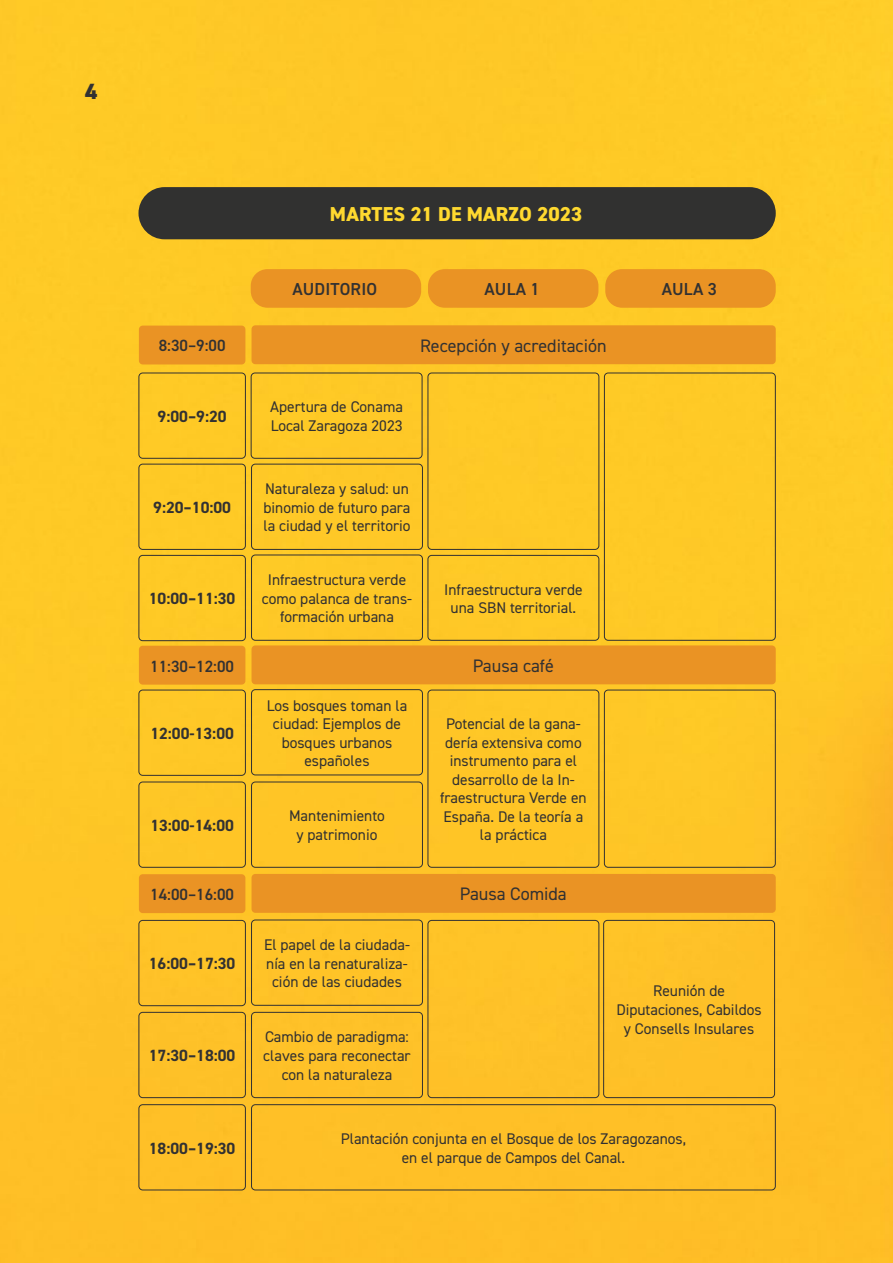
<style>
.page{position:relative;width:893px;height:1263px;background:#fff}
.page>*{position:absolute;margin:0;border:0;box-sizing:border-box;transform-origin:0 0}
.t1{font:800 22.05px "DIN2014";color:#323132}
.t2{font:800 20.1px "DIN2014";letter-spacing:.01em;color:#ffd92f}
.t3{font:18.15px "DIN2014";color:#323132}
.t4{font:600 17.4px "DIN2014";letter-spacing:.01em;color:#323132}
.t5{font:700 16.2px "DIN2014";color:#323132}
.t6{font:600 16.2px "DIN2014";color:#323132}
.t7{font:15.45px/18.6px "DIN2014";color:#323132;text-align:center}
</style>
<div class="page">
<img style="left:0;top:0;width:893px;height:1263px">
<div style="left:138px;top:187px;width:638px;height:52px;background:#313130;border-radius:26px"></div>
<div style="left:252px;top:325px;width:524px;height:39px;background:#ea9324;border-radius:4px"></div>
<div style="left:252px;top:645px;width:524px;height:39px;background:#ea9324;border-radius:4px"></div>
<div style="left:252px;top:874px;width:524px;height:39px;background:#ea9324;border-radius:4px"></div>
<div style="left:251px;top:373px;width:171px;height:86px;border:1px solid #323132;border-radius:4px"></div>
<div style="left:428px;top:373px;width:171px;height:177px;border:1px solid #323132;border-radius:4px"></div>
<div style="left:604px;top:373px;width:172px;height:268px;border:1px solid #323132;border-radius:4px"></div>
<div style="left:251px;top:464px;width:172px;height:86px;border:1px solid #323132;border-radius:4px"></div>
<div style="left:251px;top:555px;width:172px;height:86px;border:1px solid #323132;border-radius:4px"></div>
<div style="left:251px;top:689px;width:172px;height:86px;border:1px solid #323132;border-radius:4px"></div>
<div style="left:251px;top:919px;width:172px;height:87px;border:1px solid #323132;border-radius:4px"></div>
<div style="left:251px;top:781px;width:172px;height:87px;border:1px solid #323132;border-radius:4px"></div>
<div style="left:251px;top:1012px;width:172px;height:86px;border:1px solid #323132;border-radius:4px"></div>
<div style="left:251px;top:1104px;width:525px;height:86px;border:1px solid #323132;border-radius:4px"></div>
<div style="left:428px;top:555px;width:171px;height:86px;border:1px solid #323132;border-radius:4px"></div>
<div style="left:428px;top:690px;width:171px;height:178px;border:1px solid #323132;border-radius:4px"></div>
<div style="left:428px;top:920px;width:171px;height:178px;border:1px solid #323132;border-radius:4px"></div>
<div style="left:604px;top:690px;width:172px;height:178px;border:1px solid #323132;border-radius:4px"></div>
<div style="left:603px;top:920px;width:172px;height:178px;border:1px solid #323132;border-radius:4px"></div>
<div style="left:138px;top:373px;width:108px;height:86px;border:1px solid #323132;border-radius:4px"></div>
<div style="left:138px;top:464px;width:108px;height:86px;border:1px solid #323132;border-radius:4px"></div>
<div style="left:138px;top:555px;width:108px;height:86px;border:1px solid #323132;border-radius:4px"></div>
<div style="left:138px;top:690px;width:108px;height:86px;border:1px solid #323132;border-radius:4px"></div>
<div style="left:138px;top:920px;width:108px;height:86px;border:1px solid #323132;border-radius:4px"></div>
<div style="left:138px;top:781px;width:108px;height:87px;border:1px solid #323132;border-radius:4px"></div>
<div style="left:138px;top:1012px;width:108px;height:86px;border:1px solid #323132;border-radius:4px"></div>
<div style="left:138px;top:1104px;width:108px;height:86px;border:1px solid #323132;border-radius:4px"></div>
<div style="left:139px;top:326px;width:106px;height:38px;background:#ea9324;border-radius:4px"></div>
<div style="left:139px;top:646px;width:106px;height:39px;background:#ea9324;border-radius:4px"></div>
<div style="left:139px;top:874px;width:106px;height:39px;background:#ea9324;border-radius:4px"></div>
<div style="left:605px;top:269px;width:171px;height:39px;background:#ea9324;border-radius:17px"></div>
<div style="left:428px;top:269px;width:170px;height:39px;background:#ea9324;border-radius:17px"></div>
<div style="left:251px;top:269px;width:170px;height:39px;background:#ea9324;border-radius:17px"></div>
<h1 class="t1" style="left:85px;top:77px;width:14px">4</h1>
<p class="t6" style="left:159px;top:335px;width:68px">8:30–9:00</p>
<p class="t5" style="left:158px;top:406px;width:71px">9:00–9:20</p>
<p class="t5" style="left:153px;top:497px;width:79px">9:20–10:00</p>
<p class="t5" style="left:149px;top:588px;width:88px">10:00–11:30</p>
<p class="t6" style="left:150px;top:655px;width:85px">11:30–12:00</p>
<p class="t5" style="left:150px;top:723px;width:85px">12:00-13:00</p>
<p class="t5" style="left:150px;top:815px;width:85px">13:00-14:00</p>
<p class="t6" style="left:150px;top:884px;width:85px">14:00–16:00</p>
<p class="t5" style="left:149px;top:953px;width:88px">16:00–17:30</p>
<p class="t5" style="left:149px;top:1045px;width:88px">17:30–18:00</p>
<p class="t5" style="left:149px;top:1137px;width:88px">18:00–19:30</p>
<h2 class="t2" style="left:330px;top:201px;width:254px">MARTES 21 DE MARZO 2023</h2>
<p class="t4" style="left:292px;top:278px;width:86px">AUDITORIO</p>
<p class="t4" style="left:485px;top:278px;width:57px">AULA 1</p>
<p class="t4" style="left:662px;top:278px;width:57px">AULA 3</p>
<p class="t7" style="left:270px;top:397px;width:134px;text-align:left">Apertura de Conama<br>Local Zaragoza 2023</p>
<p class="t3" style="left:420px;top:334px;width:188px">Recepción y acreditación</p>
<p class="t7" style="left:263px;top:479px;width:148px;text-align:justify">Naturaleza y salud: un binomio de futuro para la ciudad y el territorio</p>
<p class="t7" style="left:262px;top:570px;width:152px">Infraestructura verde como palanca de trans&shy;formación urbana</p>
<p class="t7" style="left:267px;top:696px;width:142px">Los bosques toman la ciudad: Ejemplos de bosques urbanos españoles</p>
<p class="t7" style="left:289px;top:806px;width:97px">Mantenimiento y patrimonio</p>
<p class="t7" style="left:264px;top:935px;width:147px">El papel de la ciudada&shy;nía en la renaturaliza&shy;ción de las ciudades</p>
<p class="t7" style="left:263px;top:1027px;width:149px">Cambio de paradigma: claves para reconectar con la naturaleza</p>
<p class="t7" style="left:444px;top:580px;width:140px">Infraestructura verde una SBN territorial.</p>
<p class="t3" style="left:473px;top:654px;width:83px">Pausa café</p>
<p class="t7" style="left:440px;top:714px;width:148px">Potencial de la gana&shy;dería extensiva como instrumento para el desarrollo de la In&shy;fraestructura Verde en<br>España. De la teoría a la práctica</p>
<p class="t3" style="left:460px;top:883px;width:109px">Pausa Comida</p>
<p class="t7" style="left:616px;top:981px;width:147px">Reunión de<br>Diputaciones, Cabildos y Consells Insulares</p>
<p class="t7" style="left:341px;top:1129px;width:347px">Plantación conjunta en el Bosque de los Zaragozanos, en el parque de Campos del Canal.</p>
</div>
